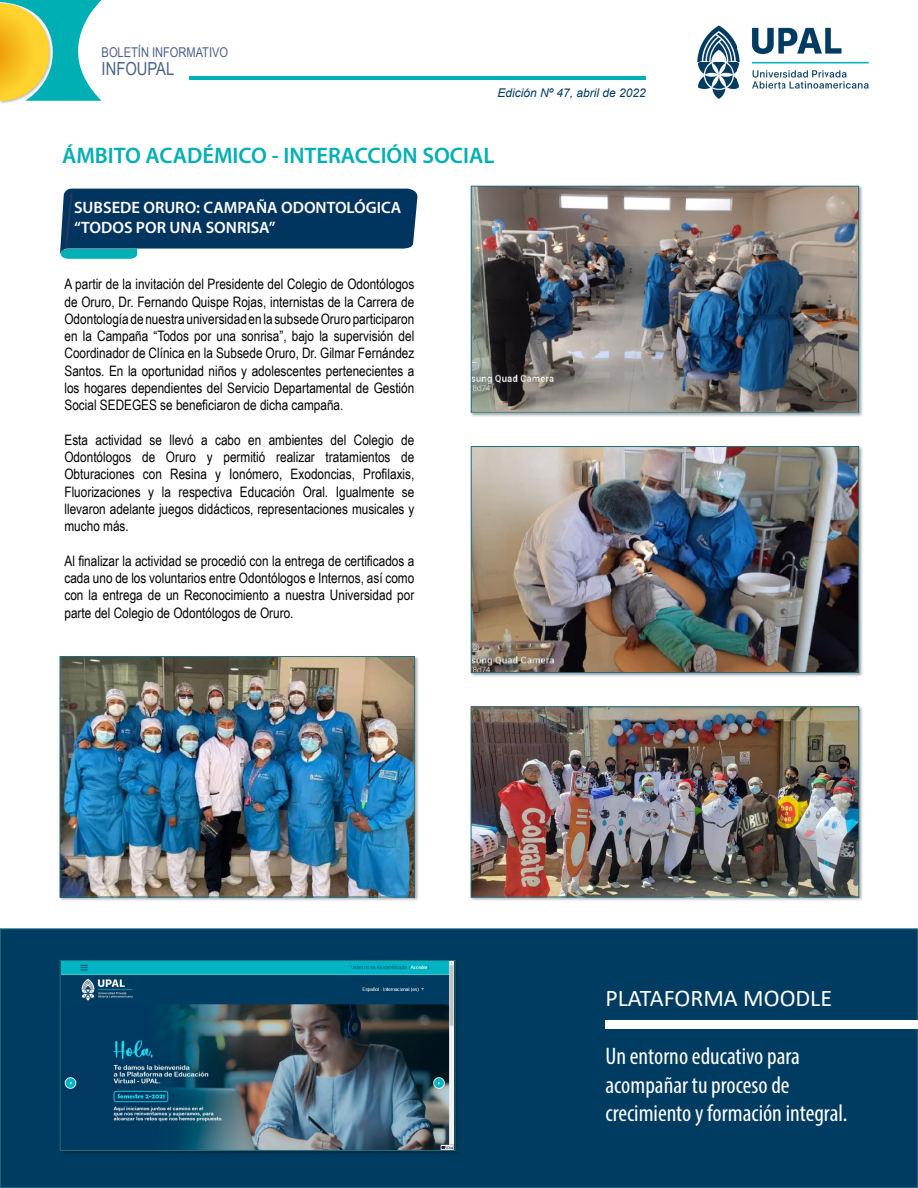
<style>
.page{position:relative;width:918px;height:1188px;background:#fff}
.page>*{position:absolute;margin:0;border:0;box-sizing:border-box;transform-origin:0 0}
.t1{font:condensed 24px/28.8px "Myriad Pro";color:#fff}
.t2{font:24px "Calibri";color:#fff}
.t3{font:600 22.5px "Myriad Pro";color:#00afb4}
.t4{font:18px "Arial Narrow";color:#4c6086}
.t5{font:600 16.5px/19.8px "Myriad Pro";color:#fff}
.t6{font:14.4px/17.2px "Arial Narrow";color:#000;text-align:justify}
.t7{font:13.5px "Arial Narrow";color:#4c6086}
.t8{font:italic 12px "Arial";color:#003b61}
</style>
<div class="page">
<hr style="left:190px;top:76px;width:456px;height:4px;background:#00afb4">
<svg style="left:0;top:0;width:102px;height:103px"></svg>
<img style="left:697px;top:25px;width:172px;height:74px">
<svg style="left:60px;top:189px;width:357px;height:70px;background:#215377"></svg>
<img style="left:470px;top:185px;width:393px;height:232px">
<img style="left:473px;top:188px;width:384px;height:223px">
<div style="left:471px;top:186px;width:388px;height:227px;border:1px solid #226f80"></div>
<img style="left:470px;top:446px;width:393px;height:231px">
<img style="left:473px;top:448px;width:384px;height:223px">
<div style="left:471px;top:446px;width:388px;height:227px;border:1px solid #226f80"></div>
<img style="left:59px;top:656px;width:360px;height:245px">
<img style="left:62px;top:658px;width:351px;height:237px">
<div style="left:60px;top:656px;width:355px;height:241px;border:1px solid #226f80"></div>
<img style="left:470px;top:706px;width:393px;height:195px">
<img style="left:473px;top:709px;width:384px;height:186px">
<div style="left:471px;top:707px;width:388px;height:190px;border:1px solid #226f80"></div>
<div style="left:0;top:929px;width:918px;height:259px;background:#003c61"></div>
<img style="left:59px;top:960px;width:399px;height:194px">
<img style="left:62px;top:962px;width:391px;height:187px">
<div style="left:60px;top:960px;width:395px;height:191px;border:1px solid #226f80"></div>
<div style="left:605px;top:1020px;width:313px;height:9px;background:#fff"></div>
<p class="t7" style="left:102px;top:42px;width:128px">BOLETÍN INFORMATIVO</p>
<p class="t4" style="left:102px;top:56px;width:74px">INFOUPAL</p>
<p class="t8" style="left:497px;top:85px;width:150px">Edición Nº 47, abril de 2022</p>
<h2 class="t3" style="left:62px;top:141px;width:434px">ÁMBITO ACADÉMICO - INTERACCIÓN SOCIAL</h2>
<p class="t5" style="left:74px;top:197px;width:329px">SUBSEDE ORURO: CAMPAÑA ODONTOLÓGICA “TODOS POR UNA SONRISA”</p>
<p class="t6" style="left:64px;top:275px;width:351px">A partir de la invitación del Presidente del Colegio de Odontólogos de Oruro, Dr. Fernando Quispe Rojas, internistas de la Carrera de Odontología de nuestra universidad en la subsede Oruro participaron en la Campaña “Todos por una sonrisa”, bajo la supervisión del Coordinador de Clínica en la Subsede Oruro, Dr. Gilmar Fernández Santos. En la oportunidad niños y adolescentes pertenecientes a los hogares dependientes del Servicio Departamental de Gestión Social SEDEGES se beneficiaron de dicha campaña.</p>
<p class="t6" style="left:64px;top:431px;width:351px">Esta actividad se llevó a cabo en ambientes del Colegio de Odontólogos de Oruro y permitió realizar tratamientos de Obturaciones con Resina y Ionómero, Exodoncias, Profilaxis, Fluorizaciones y la respectiva Educación Oral. Igualmente se llevaron adelante juegos didácticos, representaciones musicales y mucho más.</p>
<p class="t6" style="left:64px;top:552px;width:351px">Al finalizar la actividad se procedió con la entrega de certificados a cada uno de los voluntarios entre Odontólogos e Internos, así como con la entrega de un Reconocimiento a nuestra Universidad por parte del Colegio de Odontólogos de Oruro.</p>
<h1 class="t2" style="left:605px;top:982px;width:228px">PLATAFORMA MOODLE</h1>
<h1 class="t1" style="left:605px;top:1041px;width:243px">Un entorno educativo para acompañar tu proceso de crecimiento y formación integral.</h1>
</div>
